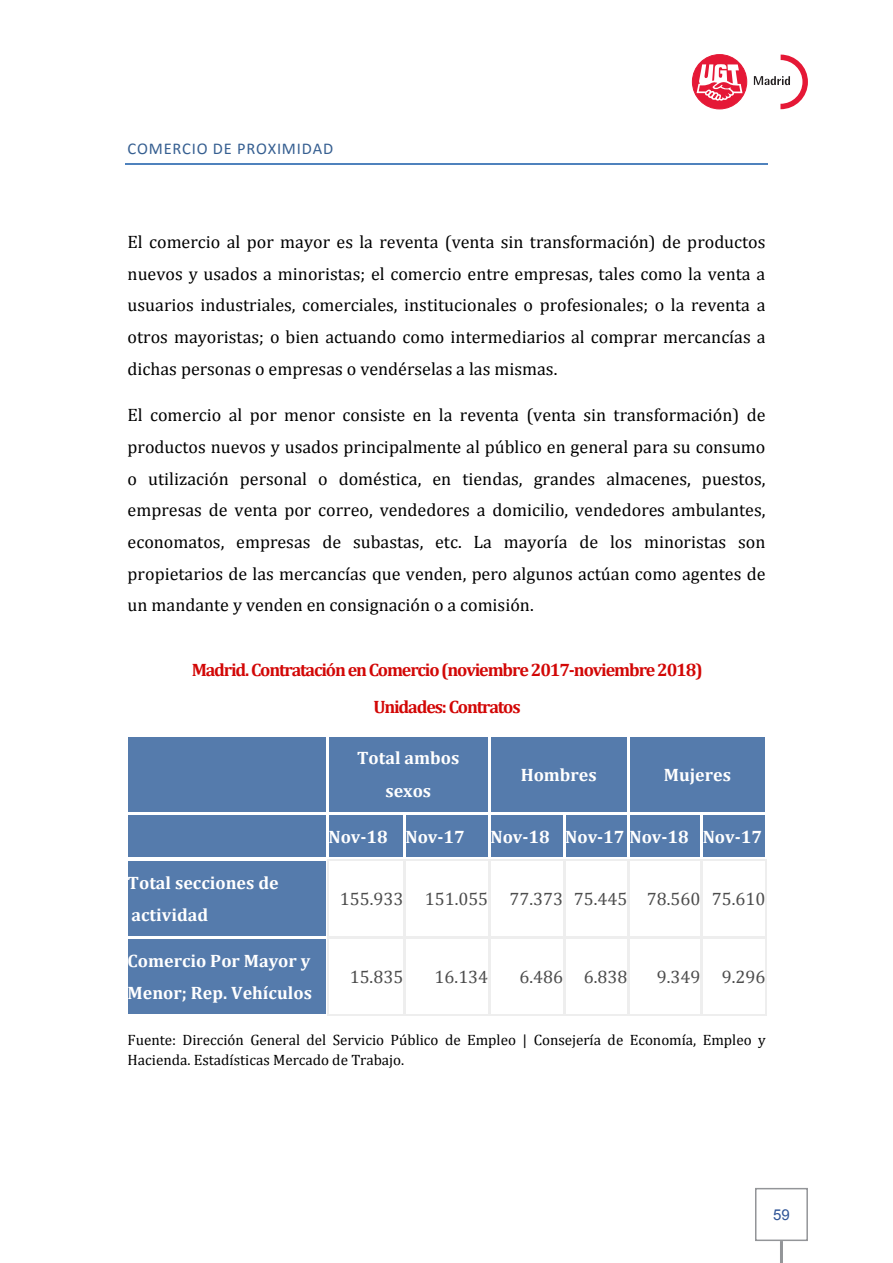
<style>
.page{position:relative;width:893px;height:1263px;background:#fff}
.page>*{position:absolute;margin:0;border:0;box-sizing:border-box;transform-origin:0 0}
.t1{font:18px/31.7px "Cambria";color:#000;text-align:justify}
.t2{font:700 18px/32.2px "Cambria";color:#fff}
.t3{font:700 18px/36.2px "Cambria";letter-spacing:-.065em;color:#d20706;text-align:center}
.t4{font:18px "Cambria";color:#4c4c4c}
.t5{font:16.5px "Calibri";letter-spacing:.05em;color:#365f91}
.t6{font:15px/20.1px "Cambria";color:#000}
.t7{font:15px "Arial";color:#2f5496}
</style>
<div class="page">
<div style="left:755px;top:1188px;width:53px;height:53px;border:2px solid #939598"></div>
<hr style="left:780px;top:1241px;width:3px;height:22px;background:#939598">
<svg style="left:691px;top:53px;width:57px;height:57px"></svg>
<div style="left:691px;top:53px;width:57px;height:57px;border:1px solid #fff;border-radius:50%"></div>
<div style="left:692px;top:55px;width:55px;height:54px;background:#e51836;border-radius:50%"></div>
<div style="left:692px;top:54px;width:55px;height:55px;border:1px solid #e51836;border-radius:50%"></div>
<svg style="left:697px;top:64px;width:45px;height:38px"></svg>
<svg style="left:754px;top:55px;width:54px;height:54px"></svg>
<hr style="left:125px;top:163px;width:643px;height:1px;background:#4f82bd">
<div style="left:328px;top:736px;width:160px;height:44px;background:#557bac"></div>
<div style="left:328px;top:780px;width:160px;height:32px;background:#557bac"></div>
<div style="left:128px;top:814px;width:198px;height:44px;background:#557bac"></div>
<div style="left:328px;top:814px;width:75px;height:44px;background:#557bac"></div>
<div style="left:405px;top:814px;width:83px;height:44px;background:#557bac"></div>
<div style="left:490px;top:814px;width:73px;height:44px;background:#557bac"></div>
<div style="left:565px;top:814px;width:62px;height:44px;background:#557bac"></div>
<div style="left:629px;top:814px;width:71px;height:44px;background:#557bac"></div>
<div style="left:703px;top:814px;width:62px;height:44px;background:#557bac"></div>
<div style="left:128px;top:736px;width:201px;height:76px;background:#557bac"></div>
<hr style="left:328px;top:814px;width:1px;height:44px;background:#fff">
<hr style="left:404px;top:814px;width:2px;height:44px;background:#fff">
<hr style="left:628px;top:814px;width:2px;height:44px;background:#fff">
<div style="left:491px;top:737px;width:274px;height:75px;background:#557bac"></div>
<div style="left:128px;top:860px;width:198px;height:44px;background:#557bac"></div>
<div style="left:128px;top:904px;width:198px;height:32px;background:#557bac"></div>
<div style="left:128px;top:938px;width:198px;height:44px;background:#557bac"></div>
<div style="left:128px;top:982px;width:198px;height:32px;background:#557bac"></div>
<svg style="left:327px;top:859px;width:440px;height:156px"></svg>
<hr style="left:702px;top:938px;width:1px;height:76px;background:#eee">
<hr style="left:765px;top:938px;width:2px;height:76px;background:#eee">
<p class="t5" style="left:128px;top:137px;width:207px">COMERCIO DE PROXIMIDAD</p>
<p class="t1" style="left:128px;top:226px;width:639px">El comercio al por mayor es la reventa (venta sin transformación) de productos nuevos y usados a minoristas; el comercio entre empresas, tales como la venta a usuarios industriales, comerciales, institucionales o profesionales; o la reventa a otros mayoristas; o bien actuando como intermediarios al comprar mercancías a dichas personas o empresas o vendérselas a las mismas.</p>
<p class="t1" style="left:128px;top:399px;width:639px">El comercio al por menor consiste en la reventa (venta sin transformación) de productos nuevos y usados principalmente al público en general para su consumo o utilización personal o doméstica, en tiendas, grandes almacenes, puestos, empresas de venta por correo, vendedores a domicilio, vendedores ambulantes, economatos, empresas de subastas, etc. La mayoría de los minoristas son propietarios de las mercancías que venden, pero algunos actúan como agentes de un mandante y venden en consignación o a comisión.</p>
<p class="t3" style="left:192px;top:652px;width:512px">Madrid. Contratación en Comercio (noviembre 2017-noviembre 2018)<br>Unidades: Contratos</p>
<p class="t2" style="left:357px;top:741px;width:104px;text-align:center">Total ambos sexos</p>
<p class="t2" style="left:521px;top:758px;width:77px">Hombres</p>
<p class="t2" style="left:664px;top:758px;width:69px">Mujeres</p>
<p class="t2" style="left:128px;top:866px;width:153px">Total secciones de actividad</p>
<p class="t2" style="left:128px;top:944px;width:186px">Comercio Por Mayor y<br>Menor; Rep. Vehículos</p>
<p class="t2" style="left:328px;top:820px;width:138px">Nov-18 Nov-17</p>
<p class="t2" style="left:490px;top:820px;width:273px">Nov-18 Nov-17 Nov-18 Nov-17</p>
<p class="t4" style="left:340px;top:888px;width:427px">155.933 151.055 77.373 75.445 78.560 75.610</p>
<p class="t4" style="left:350px;top:966px;width:55px">15.835</p>
<p class="t4" style="left:435px;top:966px;width:55px">16.134</p>
<p class="t4" style="left:519px;top:966px;width:109px">6.486 6.838</p>
<p class="t4" style="left:657px;top:966px;width:110px">9.349 9.296</p>
<p class="t6" style="left:128px;top:1029px;width:639px">Fuente: Dirección General del Servicio Público de Empleo | Consejería de Economía, Empleo y<br>Hacienda. Estadísticas Mercado de Trabajo.</p>
<p class="t7" style="left:773px;top:1206px;width:18px">59</p>
</div>
